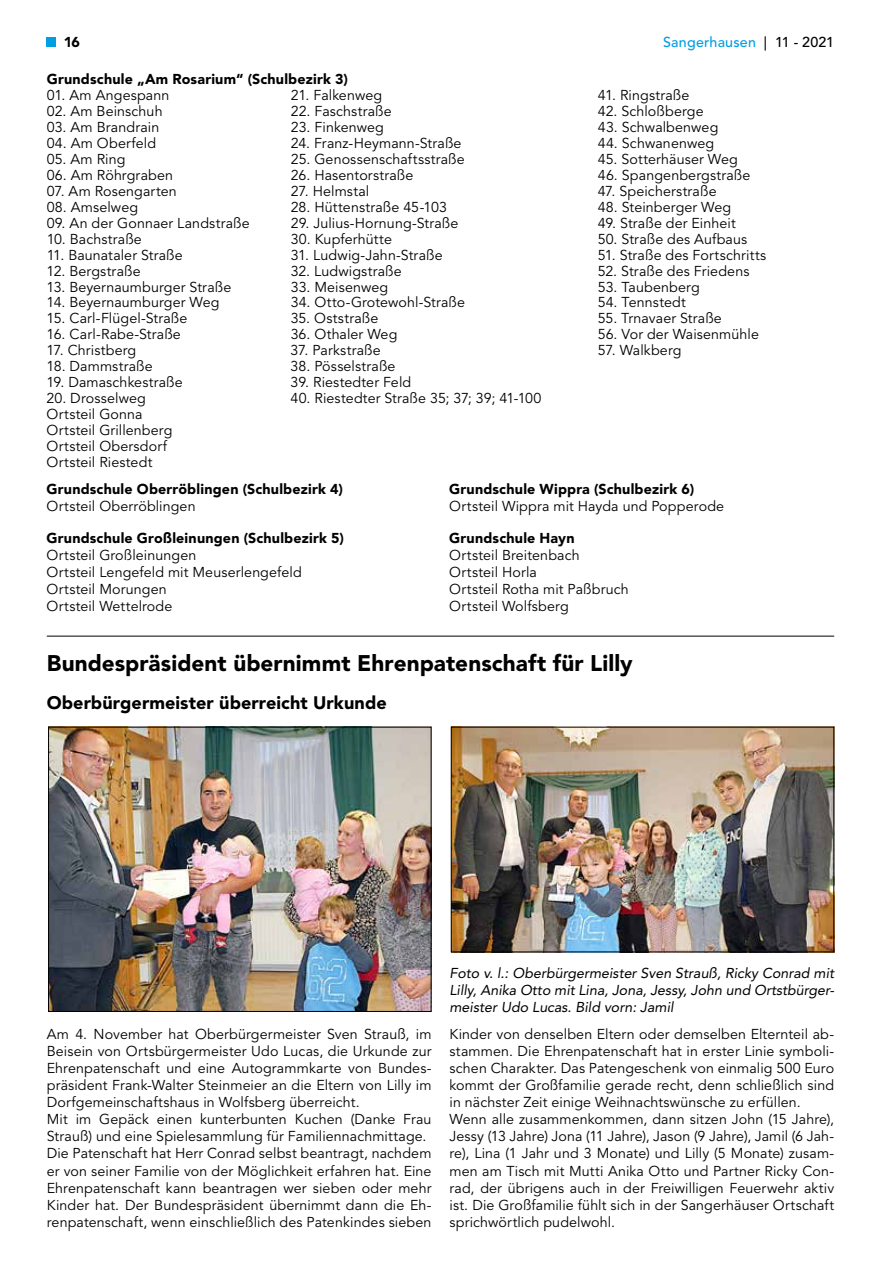
<style>
.page{position:relative;width:881px;height:1263px;background:#fff}
.page>*{position:absolute;margin:0;border:0;box-sizing:border-box;transform-origin:0 0}
.t1{font:900 22.5px "Avenir LT";letter-spacing:.005em;color:#000}
.t2{font:900 18px "Avenir LT";letter-spacing:.005em;color:#000}
.t3{font:14.25px/17.1px "Avenir LT";letter-spacing:.01em;color:#000}
.t4{font:900 14.25px "Avenir LT";letter-spacing:.015em;color:#000}
.t5{font:italic 14.25px/17.1px "Avenir LT";color:#000;text-align:justify}
.t6{font:500 14.25px "Avenir LT";letter-spacing:.01em;color:#009fe3}
.s1{color:#000}
</style>
<div class="page">
<div style="left:47px;top:37px;width:9px;height:9px;background:#009fe3"></div>
<img style="left:50px;top:729px;width:379px;height:281px">
<div style="left:48px;top:727px;width:383px;height:285px;border:1px solid #000"></div>
<img style="left:453px;top:729px;width:378px;height:221px">
<div style="left:451px;top:727px;width:382px;height:225px;border:1px solid #000"></div>
<hr style="left:47px;top:636px;width:786px;height:1px;background:#000">
<p class="t4" style="left:64px;top:34px;width:18px">16</p>
<p class="t6" style="left:663px;top:34px;width:172px">Sangerhausen <span class="s1">| 11 - 2021</span></p>
<p class="t4" style="left:47px;top:70px;width:302px">Grundschule „Am Rosarium“ (Schulbezirk 3)</p>
<p class="t3" style="left:47px;top:87px;width:124px">01. Am Angespann</p>
<p class="t3" style="left:291px;top:87px;width:93px">21. Falkenweg</p>
<p class="t3" style="left:597px;top:87px;width:93px">41. Ringstraße</p>
<p class="t3" style="left:47px;top:103px;width:117px">02. Am Beinschuh</p>
<p class="t3" style="left:291px;top:103px;width:102px">22. Faschstraße</p>
<p class="t3" style="left:597px;top:103px;width:107px">42. Schloßberge</p>
<p class="t3" style="left:47px;top:119px;width:114px">03. Am Brandrain</p>
<p class="t3" style="left:291px;top:119px;width:94px">23. Finkenweg</p>
<p class="t3" style="left:597px;top:119px;width:122px">43. Schwalbenweg</p>
<p class="t3" style="left:47px;top:135px;width:111px">04. Am Oberfeld</p>
<p class="t3" style="left:291px;top:135px;width:172px">24. Franz-Heymann-Straße</p>
<p class="t3" style="left:597px;top:135px;width:118px">44. Schwanenweg</p>
<p class="t3" style="left:47px;top:151px;width:80px">05. Am Ring</p>
<p class="t3" style="left:291px;top:151px;width:175px">25. Genossenschaftsstraße</p>
<p class="t3" style="left:597px;top:151px;width:141px">45. Sotterhäuser Weg</p>
<p class="t3" style="left:47px;top:167px;width:128px">06. Am Röhrgraben</p>
<p class="t3" style="left:291px;top:167px;width:124px">26. Hasentorstraße</p>
<p class="t3" style="left:597px;top:167px;width:154px">46. Spangenbergstraße</p>
<p class="t3" style="left:47px;top:183px;width:131px">07. Am Rosengarten</p>
<p class="t3" style="left:291px;top:183px;width:80px">27. Helmstal</p>
<p class="t3" style="left:597px;top:183px;width:120px">47. Speicherstraße</p>
<p class="t3" style="left:47px;top:199px;width:93px">08. Amselweg</p>
<p class="t3" style="left:291px;top:199px;width:158px">28. Hüttenstraße 45-103</p>
<p class="t3" style="left:597px;top:199px;width:135px">48. Steinberger Weg</p>
<p class="t3" style="left:47px;top:215px;width:204px">09. An der Gonnaer Landstraße</p>
<p class="t3" style="left:290px;top:215px;width:169px">29. Julius-Hornung-Straße</p>
<p class="t3" style="left:597px;top:215px;width:139px">49. Straße der Einheit</p>
<p class="t3" style="left:47px;top:231px;width:97px">10. Bachstraße</p>
<p class="t3" style="left:290px;top:231px;width:103px">30. Kupferhütte</p>
<p class="t3" style="left:597px;top:231px;width:151px">50. Straße des Aufbaus</p>
<p class="t3" style="left:47px;top:247px;width:137px">11. Baunataler Straße</p>
<p class="t3" style="left:290px;top:247px;width:153px">31. Ludwig-Jahn-Straße</p>
<p class="t3" style="left:597px;top:247px;width:170px">51. Straße des Fortschritts</p>
<p class="t3" style="left:47px;top:262px;width:95px">12. Bergstraße</p>
<p class="t3" style="left:290px;top:262px;width:112px">32. Ludwigstraße</p>
<p class="t3" style="left:597px;top:262px;width:153px">52. Straße des Friedens</p>
<p class="t3" style="left:47px;top:278px;width:186px">13. Beyernaumburger Straße</p>
<p class="t3" style="left:290px;top:278px;width:99px">33. Meisenweg</p>
<p class="t3" style="left:597px;top:278px;width:103px">53. Taubenberg</p>
<p class="t3" style="left:47px;top:294px;width:174px">14. Beyernaumburger Weg</p>
<p class="t3" style="left:290px;top:294px;width:176px">34. Otto-Grotewohl-Straße</p>
<p class="t3" style="left:597px;top:294px;width:90px">54. Tennstedt</p>
<p class="t3" style="left:47px;top:310px;width:142px">15. Carl-Flügel-Straße</p>
<p class="t3" style="left:290px;top:310px;width:89px">35. Oststraße</p>
<p class="t3" style="left:597px;top:310px;width:125px">55. Trnavaer Straße</p>
<p class="t3" style="left:47px;top:326px;width:136px">16. Carl-Rabe-Straße</p>
<p class="t3" style="left:290px;top:326px;width:108px">36. Othaler Weg</p>
<p class="t3" style="left:597px;top:326px;width:163px">56. Vor der Waisenmühle</p>
<p class="t3" style="left:47px;top:342px;width:91px">17. Christberg</p>
<p class="t3" style="left:290px;top:342px;width:91px">37. Parkstraße</p>
<p class="t3" style="left:597px;top:342px;width:85px">57. Walkberg</p>
<p class="t3" style="left:47px;top:358px;width:108px">18. Dammstraße</p>
<p class="t3" style="left:290px;top:358px;width:106px">38. Pösselstraße</p>
<p class="t3" style="left:47px;top:374px;width:138px">19. Damaschkestraße</p>
<p class="t3" style="left:290px;top:374px;width:122px">39. Riestedter Feld</p>
<p class="t3" style="left:47px;top:390px;width:101px">20. Drosselweg</p>
<p class="t3" style="left:290px;top:390px;width:252px">40. Riestedter Straße 35; 37; 39; 41-100</p>
<p class="t3" style="left:47px;top:407px;width:127px;line-height:15.9px">Ortsteil Gonna<br>Ortsteil Grillenberg<br>Ortsteil Obersdorf<br>Ortsteil Riestedt</p>
<p class="t4" style="left:47px;top:480px;width:298px">Grundschule Oberröblingen (Schulbezirk 4)</p>
<p class="t3" style="left:47px;top:498px;width:150px">Ortsteil Oberröblingen</p>
<p class="t4" style="left:47px;top:529px;width:299px">Grundschule Großleinungen (Schulbezirk 5)</p>
<p class="t3" style="left:47px;top:547px;width:256px">Ortsteil Großleinungen<br>Ortsteil Lengefeld mit Meuserlengefeld<br>Ortsteil Morungen<br>Ortsteil Wettelrode</p>
<p class="t4" style="left:449px;top:480px;width:246px">Grundschule Wippra (Schulbezirk 6)</p>
<p class="t3" style="left:449px;top:498px;width:276px">Ortsteil Wippra mit Hayda und Popperode</p>
<p class="t4" style="left:449px;top:529px;width:127px">Grundschule Hayn</p>
<p class="t3" style="left:449px;top:547px;width:181px">Ortsteil Breitenbach<br>Ortsteil Horla<br>Ortsteil Rotha mit Paßbruch<br>Ortsteil Wolfsberg</p>
<h1 class="t1" style="left:47px;top:649px;width:587px">Bundespräsident übernimmt Ehrenpatenschaft für Lilly</h1>
<p class="t2" style="left:47px;top:692px;width:341px">Oberbürgermeister überreicht Urkunde</p>
<p class="t5" style="left:449px;top:964px;width:386px">Foto v. l.: Oberbürgermeister Sven Strauß, Ricky Conrad mit Lilly, Anika Otto mit Lina, Jona, Jessy, John und Ortstbürger&shy;meister Udo Lucas. Bild vorn: Jamil</p>
<p class="t3" style="left:47px;top:1026px;width:386px">Am 4. November hat Oberbürgermeister Sven Strauß, im Beisein von Ortsbürgermeister Udo Lucas, die Urkunde zur Ehrenpatenschaft und eine Autogrammkarte von Bundes&shy;präsident Frank-Walter Steinmeier an die Eltern von Lilly im Dorfgemeinschaftshaus in Wolfsberg überreicht.<br>Mit im Gepäck einen kunterbunten Kuchen (Danke Frau Strauß) und eine Spielesammlung für Familiennachmittage.<br>Die Patenschaft hat Herr Conrad selbst beantragt, nachdem er von seiner Familie von der Möglichkeit erfahren hat. Eine Ehrenpatenschaft kann beantragen wer sieben oder mehr Kinder hat. Der Bundespräsident übernimmt dann die Eh&shy;renpatenschaft, wenn einschließlich des Patenkindes sieben</p>
<p class="t3" style="left:449px;top:1026px;width:386px">Kinder von denselben Eltern oder demselben Elternteil ab&shy;stammen. Die Ehrenpatenschaft hat in erster Linie symboli&shy;schen Charakter. Das Patengeschenk von einmalig 500 Euro kommt der Großfamilie gerade recht, denn schließlich sind in nächster Zeit einige Weihnachtswünsche zu erfüllen.<br>Wenn alle zusammenkommen, dann sitzen John (15 Jahre), Jessy (13 Jahre) Jona (11 Jahre), Jason (9 Jahre), Jamil (6 Jah&shy;re), Lina (1 Jahr und 3 Monate) und Lilly (5 Monate) zusam&shy;men am Tisch mit Mutti Anika Otto und Partner Ricky Con&shy;rad, der übrigens auch in der Freiwilligen Feuerwehr aktiv ist. Die Großfamilie fühlt sich in der Sangerhäuser Ortschaft sprichwörtlich pudelwohl.</p>
</div>
